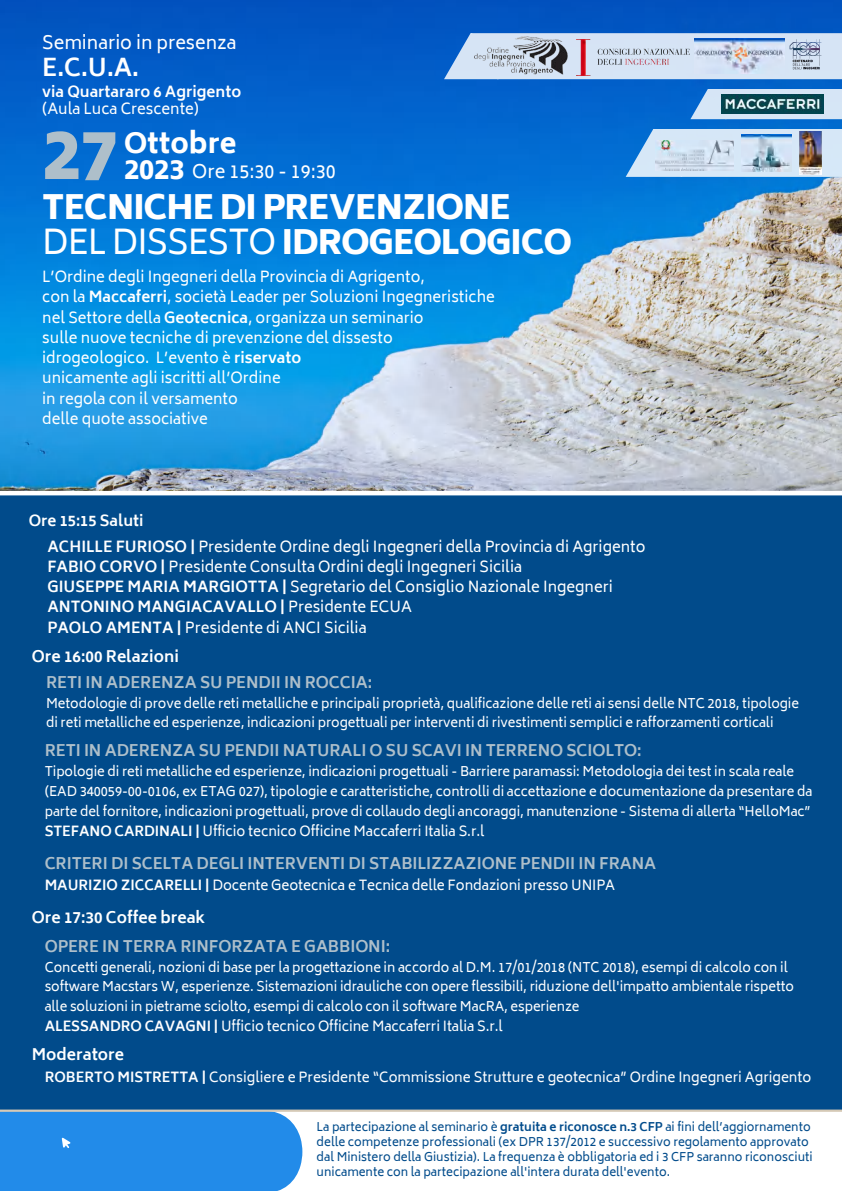
<style>
.page{position:relative;width:842px;height:1191px;background:#fff}
.page>*{position:absolute;margin:0;border:0;box-sizing:border-box;transform-origin:0 0}
.t1{font:800 69.3px "Biryani";color:#aebfca}
.t2{font:800 33.2px/35px "Biryani";letter-spacing:-.025em;color:#fff}
.t3{font:800 27.5px "Biryani";color:#fff}
.t4{font:700 23.8px "Biryani";color:#fff}
.t5{font:18.2px "Biryani";color:#fff}
.t6{font:18px "Biryani";color:#fff}
.t7{font:700 15.5px "Biryani";letter-spacing:-.005em;color:#aebfca}
.t8{font:700 15.5px "Biryani";color:#fff}
.t9{font:14.8px/20.2px "Biryani";color:#fff}
.t10{font:700 14.8px "Biryani";color:#fff}
.t11{font:13.5px "Biryani";color:#fefeff}
.t12{font:13.5px "Biryani";letter-spacing:-.005em;color:#fff}
.t13{font:13px/19.5px "Biryani";letter-spacing:-.005em;color:#fff}
.t14{font:11.7px/15px "Biryani";color:#014b8b}
.s1{font-weight:800;font-size:27.5px}
.s2{font-weight:400}
.s3{font-weight:700}
.s4{font-weight:700;color:#fefeff}
.s5{font-weight:700;color:#fff}
.s6{color:#fefeff}
.s7{color:#fff}
</style>
<div class="page">
<img style="left:0;top:0;width:842px;height:491px">
<svg style="left:444px;top:33px;width:398px;height:46px"></svg>
<img style="left:576px;top:40px;width:114px;height:35px">
<img style="left:790px;top:38px;width:31px;height:33px">
<img style="left:695px;top:38px;width:90px;height:35px">
<img style="left:472px;top:33px;width:99px;height:46px">
<div style="left:0;top:1111px;width:302px;height:79px;background:#228be9"></div>
<div style="left:0;top:493px;width:842px;height:616px;background:#014b8b"></div>
<hr style="left:0;top:491px;width:842px;height:4px;background:#fff">
<svg style="left:690px;top:89px;width:18px;height:30px"></svg>
<svg style="left:708px;top:89px;width:134px;height:30px;fill:#d6e6f6"></svg>
<hr style="left:0;top:1109px;width:842px;height:2px;background:#d5c9b6">
<img style="left:721px;top:95px;width:102px;height:18px">
<svg style="left:626px;top:129px;width:27px;height:48px"></svg>
<div style="left:653px;top:129px;width:189px;height:48px;background:#d6e7f7"></div>
<img style="left:742px;top:134px;width:49px;height:37px">
<img style="left:656px;top:140px;width:77px;height:31px">
<img style="left:800px;top:131px;width:21px;height:43px">
<h3 class="t6" style="left:42px;top:33px;width:196px">Seminario in presenza</h3>
<h3 class="t4" style="left:42px;top:54px;width:98px">E.C.U.A.</h3>
<p class="t10" style="left:42px;top:83px;width:200px">via Quartararo 6 Agrigento</p>
<p class="t9" style="left:42px;top:99px;width:158px">(Aula Luca Crescente)</p>
<h1 class="t1" style="left:42px;top:114px;width:78px">27</h1>
<h3 class="t3" style="left:124px;top:128px;width:114px">Ottobre</h3>
<h3 class="t5" style="left:124px;top:161px;width:213px"><span class="s1">2023</span> Ore 15:30 - 19:30</h3>
<h2 class="t2" style="left:42px;top:190px;width:531px">TECNICHE DI PREVENZIONE<br><span class="s2">DEL DISSESTO</span> IDROGEOLOGICO</h2>
<p class="t9" style="left:42px;top:267px;width:454px">L’Ordine degli Ingegneri della Provincia di Agrigento,<br>con la <span class="s3">Maccaferri</span>, società Leader per Soluzioni Ingegneristiche nel Settore della <span class="s3">Geotecnica</span>, organizza un seminario<br>sulle nuove tecniche di prevenzione del dissesto idrogeologico. L’evento è <span class="s3">riservato<br></span>unicamente agli iscritti all’Ordine<br>in regola con il versamento<br>delle quote associative</p>
<p class="t10" style="left:29px;top:512px;width:116px">Ore 15:15 Saluti</p>
<p class="t9" style="left:47px;top:536px;width:599px"><span class="s4">ACHILLE FURIOSO |</span> Presidente Ordine degli Ingegneri della Provincia di Agrigento <span class="s4">FABIO CORVO |</span> Presidente Consulta Ordini degli Ingegneri Sicilia<br><span class="s3">GIUSEPPE MARIA MARGIOTTA |</span> Segretario del Consiglio Nazionale Ingegneri <span class="s3">ANTONINO MANGIACAVALLO |</span> Presidente ECUA</p>
<p class="t9" style="left:47px;top:617px;width:321px"><span class="s3">PAOLO AMENTA |</span> Presidente di ANCI Sicilia</p>
<p class="t8" style="left:32px;top:647px;width:149px">Ore 16:00 Relazioni</p>
<p class="t13" style="left:46px;top:693px;width:754px">Metodologie di prove delle reti metalliche e principali proprietà, qualificazione delle reti ai sensi delle NTC 2018, tipologie di reti metalliche ed esperienze, indicazioni progettuali per interventi di rivestimenti semplici e rafforzamenti corticali</p>
<p class="t7" style="left:46px;top:673px;width:328px">RETI IN ADERENZA SU PENDII IN ROCCIA:</p>
<p class="t7" style="left:45px;top:741px;width:598px">RETI IN ADERENZA SU PENDII NATURALI O SU SCAVI IN TERRENO SCIOLTO:</p>
<p class="t13" style="left:45px;top:762px;width:769px">Tipologie di reti metalliche ed esperienze, indicazioni progettuali - Barriere paramassi: Metodologia dei test in scala reale (EAD 340059-00-0106, ex ETAG 027), tipologie e caratteristiche, controlli di accettazione e documentazione da presentare da parte del fornitore, indicazioni progettuali, prove di collaudo degli ancoraggi, manutenzione - Sistema di allerta “HelloMac”</p>
<p class="t11" style="left:45px;top:823px;width:441px"><span class="s5">STEFANO CARDIN</span><span class="s3">ALI |</span> Ufficio tecnico Officine Maccaferri Italia S.r.l</p>
<p class="t7" style="left:45px;top:854px;width:613px">CRITERI DI SCELTA DEGLI INTERVENTI DI STABILIZZAZIONE PENDII IN FRANA</p>
<p class="t12" style="left:45px;top:877px;width:572px"><span class="s4">MAURIZIO ZICCARELLI |</span> <span class="s6">Do</span>cente Geotecnica e Tecnica delle Fondazioni presso UNIPA</p>
<p class="t8" style="left:32px;top:908px;width:175px">Ore 17:30 Coffee break</p>
<p class="t7" style="left:45px;top:937px;width:347px">OPERE IN TERRA RINFORZATA E GABBIONI:</p>
<p class="t13" style="left:45px;top:957px;width:751px">Concetti generali, nozioni di base per la progettazione in accordo al D.M. 17/01/2018 (NTC 2018), esempi di calcolo con il software Macstars W, esperienze. Sistemazioni idrauliche con opere flessibili, riduzione dell'impatto ambientale rispetto alle soluzioni in pietrame sciolto, esempi di calcolo con il software MacRA, esperienze</p>
<p class="t11" style="left:45px;top:1018px;width:460px"><span class="s3">ALESSANDRO CAVAGNI |</span> Ufficio tecnico Officine Maccaferri Italia S.r.l</p>
<p class="t8" style="left:32px;top:1045px;width:94px">Moderatore</p>
<p class="t11" style="left:45px;top:1068px;width:768px"><span class="s3">ROBERTO MISTRETTA |</span> Consigliere e Presidente “Commissione Strutture e geotecnica” Ordine Ingegneri <span class="s7">Agrigento</span></p>
<p class="t14" style="left:317px;top:1119px;width:497px">La partecipazione al seminario è <span class="s3">gratuita e riconosce n.3 CFP</span> ai fini dell’aggiornamento delle competenze professionali (ex DPR 137/2012 e successivo regolamento approvato dal Ministero della Giustizia). La frequenza è obbligatoria ed i 3 CFP saranno riconosciuti unicamente con la partecipazione all'intera durata dell'evento.</p>
</div>
